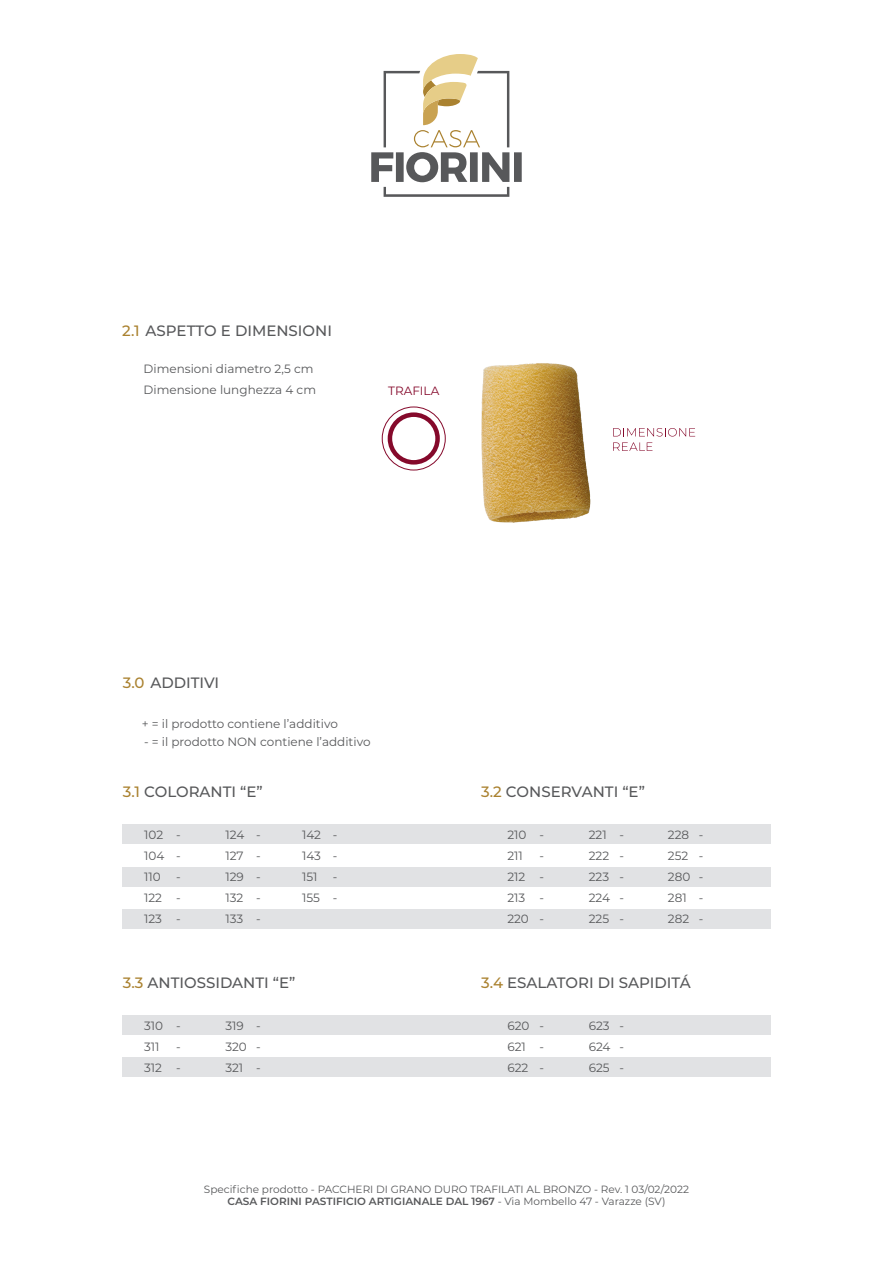
<style>
.page{position:relative;width:893px;height:1263px;background:#fff}
.page>*{position:absolute;margin:0;border:0;box-sizing:border-box;transform-origin:0 0}
.t1{font:500 15px "Montserrat";color:#57585a}
.t2{font:12px/21px "Montserrat";color:#57585a;text-align:justify}
.t3{font:12px "Montserrat";color:#85092b}
.t4{font:10.5px/12.6px "Montserrat";color:#57585a;text-align:center}
.s1{color:#aa8230}
.s2{font-weight:600}
</style>
<div class="page">
<div style="left:122px;top:825px;width:649px;height:19px;background:#e1e2e4"></div>
<div style="left:122px;top:1015px;width:649px;height:19px;background:#e1e2e4"></div>
<div style="left:122px;top:867px;width:649px;height:19px;background:#e1e2e4"></div>
<div style="left:122px;top:1057px;width:649px;height:20px;background:#e1e2e4"></div>
<div style="left:122px;top:909px;width:649px;height:19px;background:#e1e2e4"></div>
<svg style="left:371px;top:54px;width:151px;height:143px"></svg>
<svg style="left:613px;top:428px;width:82px;height:8px"></svg>
<svg style="left:613px;top:442px;width:39px;height:9px"></svg>
<img style="left:481px;top:363px;width:110px;height:160px">
<div style="left:388px;top:412px;width:52px;height:53px;border:4px solid #85092b;border-radius:50%"></div>
<div style="left:382px;top:407px;width:64px;height:63px;border:1px solid #85092b;border-radius:50%"></div>
<p class="t1" style="left:122px;top:320px;width:211px"><span class="s1">2.1</span> ASPETTO E DIMENSIONI</p>
<p class="t2" style="left:144px;top:358px;width:174px">Dimensioni diametro 2,5 cm<br>Dimensione lunghezza 4 cm</p>
<p class="t3" style="left:388px;top:383px;width:53px">TRAFILA</p>
<p class="t1" style="left:123px;top:672px;width:98px"><span class="s1">3.0</span> ADDITIVI</p>
<p class="t2" style="left:142px;top:713px;width:198px">+ = il prodotto contiene l’additivo</p>
<p class="t2" style="left:144px;top:731px;width:228px">- = il prodotto NON contiene l’additivo</p>
<p class="t1" style="left:123px;top:781px;width:141px"><span class="s1">3.1</span> COLORANTI “E”</p>
<p class="t1" style="left:481px;top:781px;width:165px"><span class="s1">3.2</span> CONSERVANTI “E”</p>
<p class="t2" style="left:144px;top:824px;width:22px;text-align:left">102<br>104<br>110<br>122<br>123</p>
<p class="t2" style="left:176px;top:824px;width:6px">- - - - -</p>
<p class="t2" style="left:225px;top:824px;width:20px">124<br>127<br>129<br>132<br>133</p>
<p class="t2" style="left:256px;top:824px;width:6px">- - - - -</p>
<p class="t2" style="left:302px;top:824px;width:21px;text-align:left">142<br>143<br>151<br>155</p>
<p class="t2" style="left:589px;top:824px;width:23px;text-align:left">221<br>222<br>223<br>224<br>225</p>
<p class="t2" style="left:507px;top:824px;width:23px;text-align:left">210<br>211<br>212<br>213<br>220</p>
<p class="t2" style="left:333px;top:824px;width:6px">- - - -</p>
<p class="t2" style="left:620px;top:824px;width:6px">- - - - -</p>
<p class="t2" style="left:539px;top:824px;width:6px">- - - - -</p>
<p class="t2" style="left:668px;top:824px;width:24px;text-align:left">228<br>252<br>280<br>281<br>282</p>
<p class="t2" style="left:699px;top:824px;width:6px">- - - - -</p>
<p class="t1" style="left:123px;top:972px;width:174px"><span class="s1">3.3</span> ANTIOSSIDANTI “E”</p>
<p class="t2" style="left:144px;top:1014px;width:21px;text-align:left">310<br>311<br>312</p>
<p class="t2" style="left:176px;top:1014px;width:6px">- - -</p>
<p class="t2" style="left:225px;top:1014px;width:23px;text-align:left">319<br>320<br>321</p>
<p class="t2" style="left:256px;top:1014px;width:6px">- - -</p>
<p class="t1" style="left:481px;top:972px;width:211px"><span class="s1">3.4</span> ESALATORI DI SAPIDITÁ</p>
<p class="t2" style="left:507px;top:1014px;width:24px;text-align:left">620<br>621<br>622</p>
<p class="t2" style="left:539px;top:1014px;width:6px">- - -</p>
<p class="t2" style="left:589px;top:1014px;width:23px">623<br>624<br>625</p>
<p class="t2" style="left:620px;top:1014px;width:6px">- - -</p>
<p class="t4" style="left:204px;top:1182px;width:486px">Specifiche prodotto - PACCHERI DI GRANO DURO TRAFILATI AL BRONZO - Rev. 1 03/02/2022<br><span class="s2">CASA FIORINI PASTIFICIO ARTIGIANALE DAL 1967</span> - Via Mombello 47 - Varazze (SV)</p>
</div>
